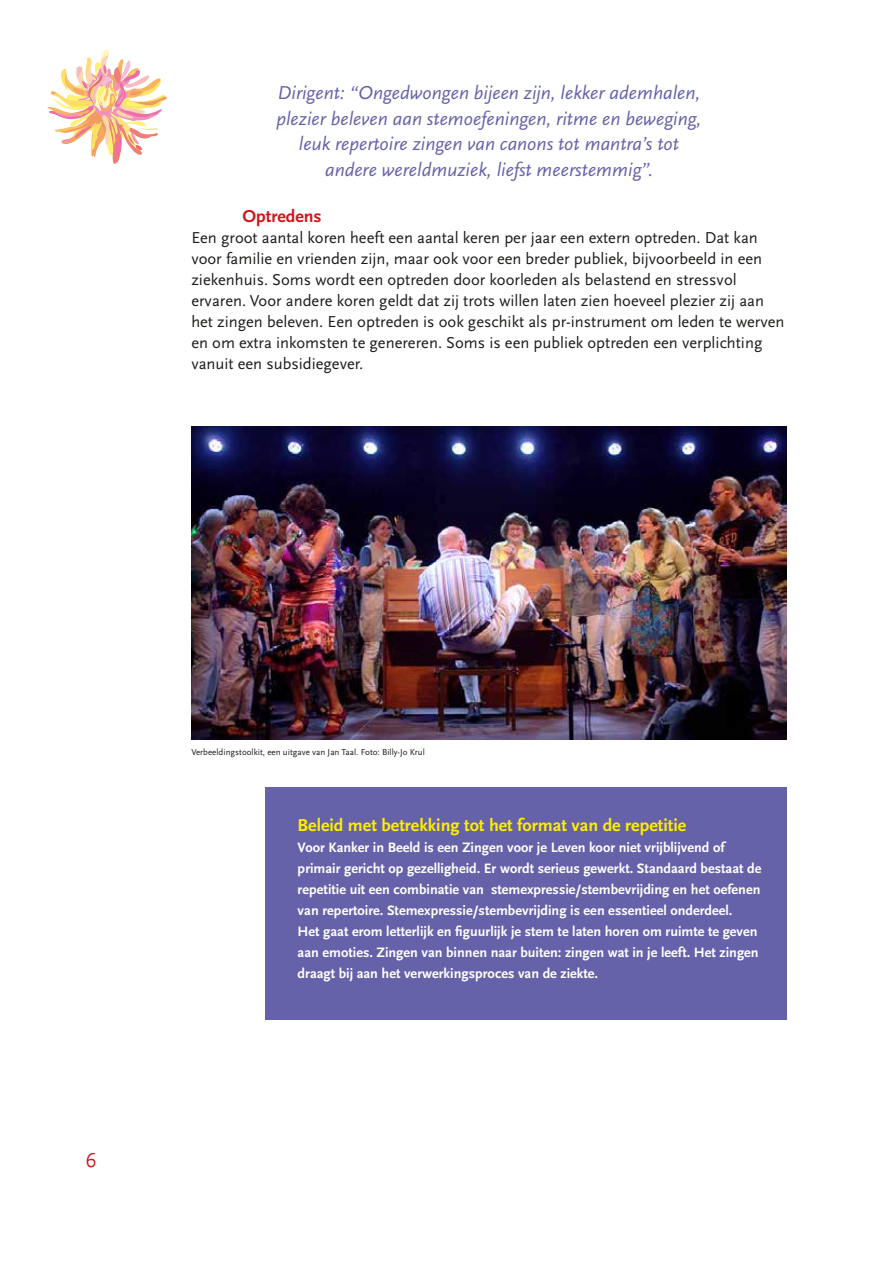
<style>
.page{position:relative;width:893px;height:1263px;background:#fff}
.page>*{position:absolute;margin:0;border:0;box-sizing:border-box;transform-origin:0 0}
.t1{font:21px "Scala Sans OT";color:#cd171a}
.quote{font:italic 19.5px "Scala Sans OT";color:#6662a9}
.kaderkop{font:700 18px "Scala Sans OT";color:#ffed00}
.tussenkop{font:700 18px "Scala Sans OT";color:#cd171a}
.t2{font:16.5px/21px "Scala Sans OT";color:#1d1d1b}
.kaderkop-2{font:700 14.25px/21px "Scala Sans OT";color:#fff}
.t3{font:9px "Scala Sans OT";color:#1d1d1b}
</style>
<div class="page">
<svg style="left:47px;top:50px;width:120px;height:114px"></svg>
<div style="left:265px;top:787px;width:522px;height:232px;background:#6662a9"></div>
<img style="left:191px;top:426px;width:596px;height:314px">
<p class="quote" style="left:278px;top:83px;width:424px">Dirigent: “Ongedwongen bijeen zijn, lekker ademhalen,</p>
<p class="quote" style="left:277px;top:108px;width:426px">plezier beleven aan stemoefeningen, ritme en beweging,</p>
<p class="quote" style="left:299px;top:134px;width:382px">leuk repertoire zingen van canons tot mantra’s tot</p>
<p class="quote" style="left:325px;top:159px;width:329px">andere wereldmuziek, liefst meerstemmig”.</p>
<p class="tussenkop" style="left:242px;top:206px;width:81px">Optredens</p>
<p class="t2" style="left:191px;top:228px;width:595px">Een groot aantal koren heeft een aantal keren per jaar een extern optreden. Dat kan voor familie en vrienden zijn, maar ook voor een breder publiek, bijvoorbeeld in een ziekenhuis. Soms wordt een optreden door koorleden als belastend en stressvol ervaren. Voor andere koren geldt dat zij trots willen laten zien hoeveel plezier zij aan het zingen beleven. Een optreden is ook geschikt als pr-instrument om leden te werven en om extra inkomsten te genereren. Soms is een publiek optreden een verplichting vanuit een subsidiegever.</p>
<p class="t1" style="left:85px;top:1149px;width:13px">6</p>
<p class="t3" style="left:191px;top:747px;width:235px">Verbeeldingstoolkit, een uitgave van Jan Taal. Foto: Billy-Jo Krul</p>
<p class="kaderkop" style="left:298px;top:815px;width:390px">Beleid met betrekking tot het format van de repetitie</p>
<p class="kaderkop-2" style="left:298px;top:837px;width:465px">Voor Kanker in Beeld is een Zingen voor je Leven koor niet vrijblijvend of primair gericht op gezelligheid. Er wordt serieus gewerkt. Standaard bestaat de repetitie uit een combinatie van stemexpressie/stembevrijding en het oefenen van repertoire. Stemexpressie/stembevrijding is een essentieel onderdeel.<br>Het gaat erom letterlijk en figuurlijk je stem te laten horen om ruimte te geven aan emoties. Zingen van binnen naar buiten: zingen wat in je leeft. Het zingen draagt bij aan het verwerkingsproces van de ziekte.</p>
</div>
